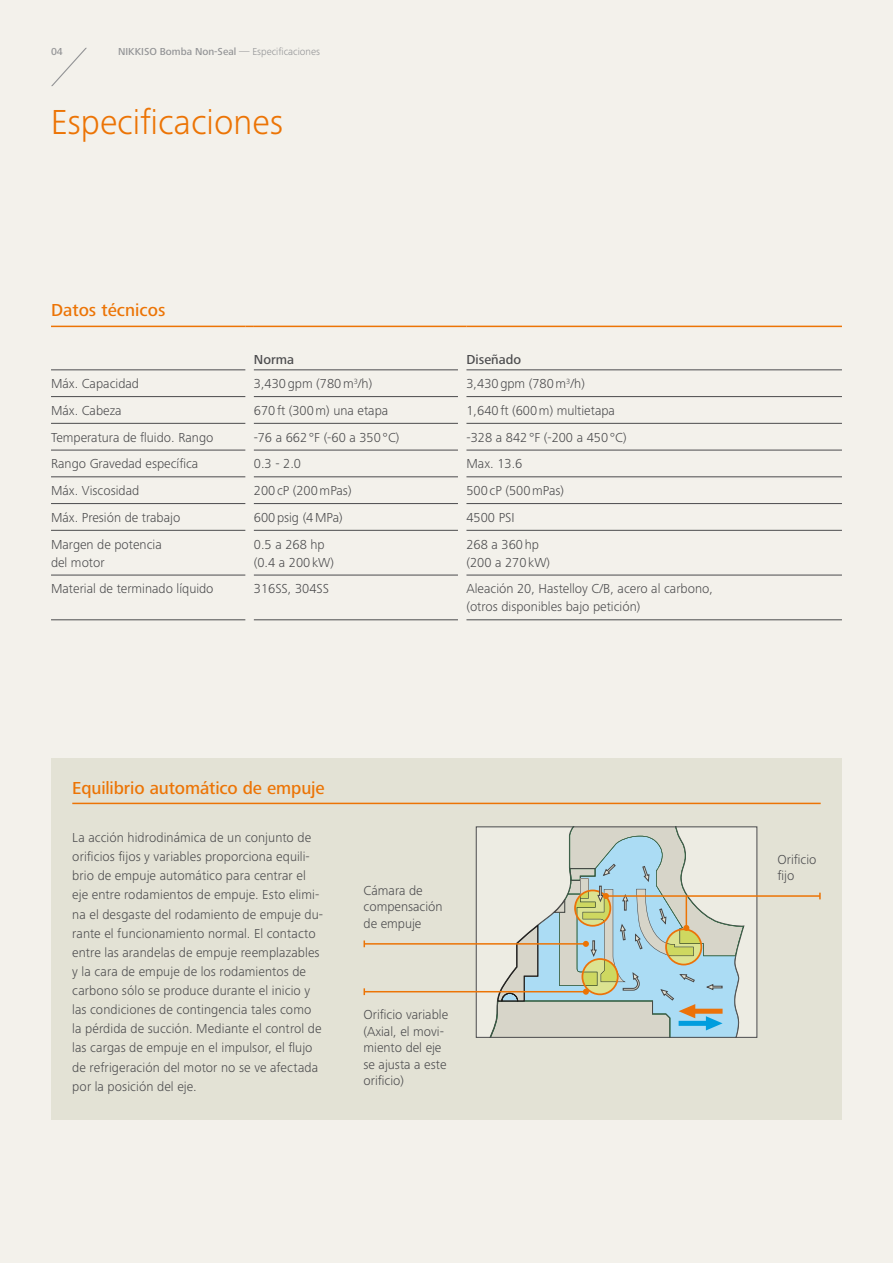
<style>
.page{position:relative;width:893px;height:1263px;background:#f3f1eb}
.page>*{position:absolute;margin:0;border:0;box-sizing:border-box;transform-origin:0 0}
.t1{font:300 36px "Frutiger Next LTW1 G";color:#ec7405}
.t2{font:500 18px "Frutiger Next LTW1 G";letter-spacing:-.005em;color:#ec7405}
.t3{font:300 13.5px/19.2px "Frutiger Next LTW1 G";color:#4b4b4d}
.t4{font:500 13.5px "Frutiger Next LTW1 G";color:#4b4b4d}
.t5{font:500 10.5px "Frutiger Next LTW1 G";color:#929395}
.s1{font-weight:300}
</style>
<div class="page">
<div style="left:51px;top:758px;width:791px;height:361px;background:#e3e2d5"></div>
<div style="left:476px;top:827px;width:281px;height:210px;background:#edece3"></div>
<div style="left:476px;top:826px;width:281px;height:212px;border:1px solid #4b4b4d"></div>
<svg style="left:51px;top:47px;width:36px;height:40px"></svg>
<hr style="left:254px;top:396px;width:204px;height:1px;background:#4b4b4d">
<hr style="left:254px;top:423px;width:204px;height:1px;background:#4b4b4d">
<hr style="left:254px;top:450px;width:204px;height:1px;background:#4b4b4d">
<hr style="left:254px;top:477px;width:204px;height:1px;background:#4b4b4d">
<hr style="left:254px;top:503px;width:204px;height:1px;background:#4b4b4d">
<hr style="left:254px;top:530px;width:204px;height:1px;background:#4b4b4d">
<hr style="left:254px;top:575px;width:204px;height:1px;background:#4b4b4d">
<hr style="left:254px;top:619px;width:204px;height:1px;background:#4b4b4d">
<hr style="left:466px;top:396px;width:376px;height:1px;background:#4b4b4d">
<hr style="left:466px;top:423px;width:376px;height:1px;background:#4b4b4d">
<hr style="left:466px;top:450px;width:376px;height:1px;background:#4b4b4d">
<hr style="left:466px;top:477px;width:376px;height:1px;background:#4b4b4d">
<hr style="left:466px;top:503px;width:376px;height:1px;background:#4b4b4d">
<hr style="left:466px;top:530px;width:376px;height:1px;background:#4b4b4d">
<hr style="left:466px;top:575px;width:376px;height:1px;background:#4b4b4d">
<hr style="left:466px;top:619px;width:376px;height:1px;background:#4b4b4d">
<hr style="left:51px;top:396px;width:194px;height:1px;background:#4b4b4d">
<hr style="left:51px;top:423px;width:194px;height:1px;background:#4b4b4d">
<hr style="left:51px;top:450px;width:194px;height:1px;background:#4b4b4d">
<hr style="left:51px;top:477px;width:194px;height:1px;background:#4b4b4d">
<hr style="left:51px;top:503px;width:194px;height:1px;background:#4b4b4d">
<hr style="left:51px;top:530px;width:194px;height:1px;background:#4b4b4d">
<hr style="left:51px;top:575px;width:194px;height:1px;background:#4b4b4d">
<hr style="left:51px;top:619px;width:194px;height:1px;background:#4b4b4d">
<hr style="left:51px;top:326px;width:194px;height:1px;background:#ec7405">
<hr style="left:254px;top:326px;width:204px;height:1px;background:#ec7405">
<hr style="left:466px;top:326px;width:376px;height:1px;background:#ec7405">
<hr style="left:254px;top:369px;width:204px;height:1px;background:#4b4b4d">
<hr style="left:466px;top:369px;width:376px;height:1px;background:#4b4b4d">
<hr style="left:51px;top:369px;width:194px;height:1px;background:#4b4b4d">
<hr style="left:72px;top:803px;width:749px;height:1px;background:#ec7405">
<hr style="left:364px;top:943px;width:222px;height:2px;background:#ec7405">
<hr style="left:364px;top:991px;width:222px;height:1px;background:#ec7405">
<hr style="left:606px;top:895px;width:214px;height:2px;background:#ec7405">
<svg style="left:486px;top:827px;width:258px;height:210px"></svg>
<p class="t5" style="left:51px;top:46px;width:13px">04</p>
<p class="t5" style="left:118px;top:46px;width:204px">NIKKISO Bomba Non-Seal <span class="s1">— Especificaciones</span></p>
<h1 class="t1" style="left:51px;top:101px;width:234px">Especificaciones</h1>
<h2 class="t2" style="left:51px;top:299px;width:116px">Datos técnicos</h2>
<p class="t4" style="left:254px;top:352px;width:42px">Norma</p>
<p class="t4" style="left:466px;top:352px;width:56px">Diseñado</p>
<p class="t3" style="left:51px;top:374px;width:90px">Máx. Capacidad</p>
<p class="t3" style="left:254px;top:374px;width:120px">3,430 gpm (780 m<sup>3</sup>/h)</p>
<p class="t3" style="left:466px;top:374px;width:120px">3,430 gpm (780 m<sup>3</sup>/h)</p>
<p class="t3" style="left:51px;top:401px;width:72px">Máx. Cabeza</p>
<p class="t3" style="left:254px;top:401px;width:136px">670 ft (300 m) una etapa</p>
<p class="t3" style="left:466px;top:401px;width:150px">1,640 ft (600 m) multietapa</p>
<p class="t3" style="left:51px;top:427px;width:164px">Temperatura de fluido. Rango</p>
<p class="t3" style="left:254px;top:427px;width:147px">-76 a 662 °F (-60 a 350 °C)</p>
<p class="t3" style="left:466px;top:427px;width:162px">-328 a 842 °F (-200 a 450 °C)</p>
<p class="t3" style="left:51px;top:454px;width:149px">Rango Gravedad específica</p>
<p class="t3" style="left:254px;top:454px;width:49px">0.3 - 2.0</p>
<p class="t3" style="left:466px;top:454px;width:57px">Max. 13.6</p>
<p class="t3" style="left:51px;top:481px;width:90px">Máx. Viscosidad</p>
<p class="t3" style="left:254px;top:481px;width:99px">200 cP (200 mPas)</p>
<p class="t3" style="left:466px;top:481px;width:99px">500 cP (500 mPas)</p>
<p class="t3" style="left:51px;top:508px;width:131px">Máx. Presión de trabajo</p>
<p class="t3" style="left:254px;top:508px;width:90px">600 psig (4 MPa)</p>
<p class="t3" style="left:466px;top:508px;width:50px">4500 PSI</p>
<p class="t3" style="left:51px;top:535px;width:112px;line-height:18px">Margen de potencia del motor</p>
<p class="t3" style="left:254px;top:535px;width:82px;line-height:18px">0.5 a 268 hp (0.4 a 200 kW)</p>
<p class="t3" style="left:466px;top:535px;width:85px;line-height:18px">268 a 360 hp (200 a 270 kW)</p>
<p class="t3" style="left:51px;top:579px;width:164px">Material de terminado líquido</p>
<p class="t3" style="left:254px;top:579px;width:77px">316SS, 304SS</p>
<p class="t3" style="left:466px;top:580px;width:248px;line-height:18px">Aleación 20, Hastelloy C/B, acero al carbono, (otros disponibles bajo petición)</p>
<h2 class="t2" style="left:72px;top:778px;width:254px">Equilibrio automático de empuje</h2>
<p class="t3" style="left:72px;top:828px;width:252px">La acción hidrodinámica de un conjunto de orificios fijos y variables proporciona equili&shy;brio de empuje automático para centrar el eje entre rodamientos de empuje. Esto elimi&shy;na el desgaste del rodamiento de empuje du&shy;rante el funcionamiento normal. El contacto entre las arandelas de empuje reemplazables y la cara de empuje de los rodamientos de carbono sólo se produce durante el inicio y las condiciones de contingencia tales como la pérdida de succión. Mediante el control de las cargas de empuje en el impulsor, el flujo de refrigeración del motor no se ve afectada por la posición del eje.</p>
<p class="t3" style="left:364px;top:882px;width:81px;line-height:16.5px">Cámara de compensación de empuje</p>
<p class="t3" style="left:364px;top:1006px;width:86px;line-height:16.5px">Orificio variable (Axial, el movi&shy;miento del eje se ajusta a este orificio)</p>
<p class="t3" style="left:777px;top:851px;width:40px;line-height:16.5px">Orificio fijo</p>
</div>
